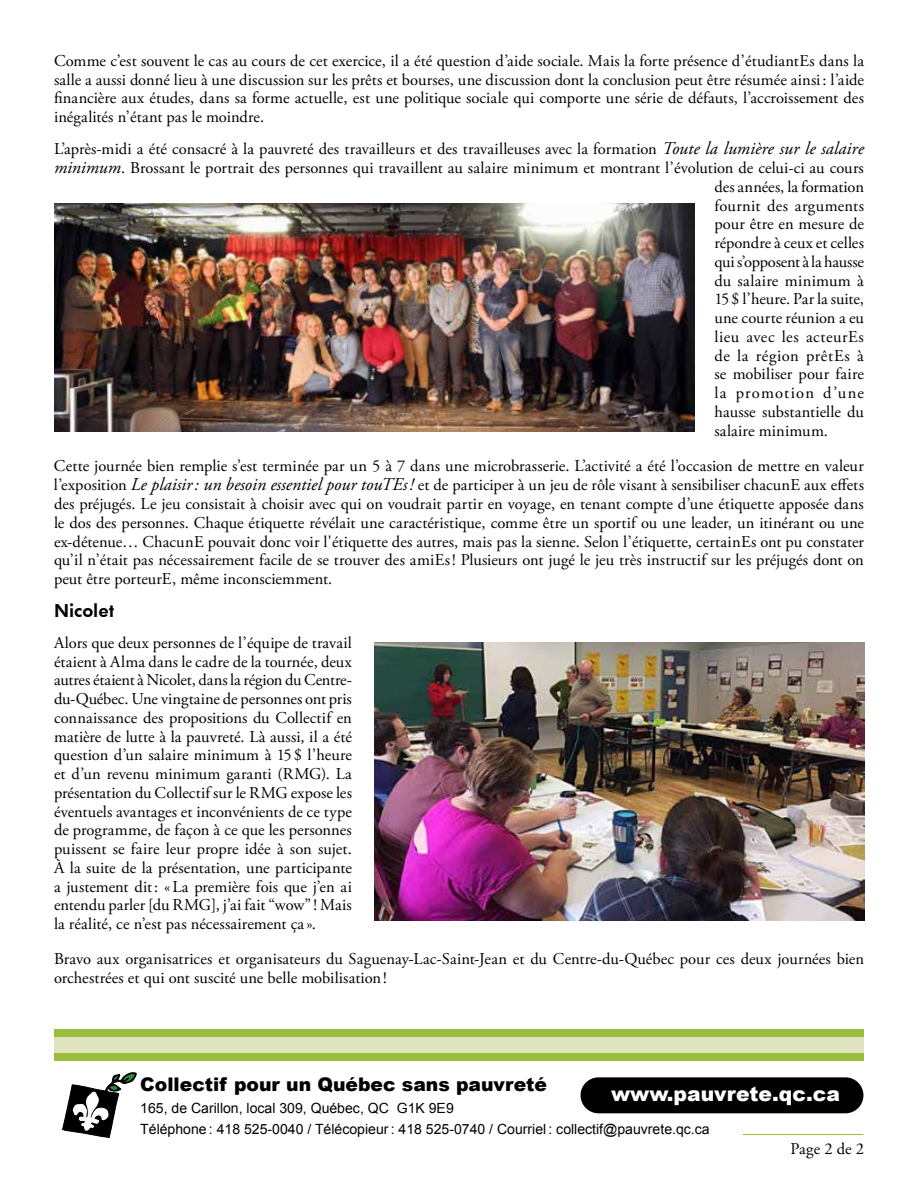
<style>
.page{position:relative;width:918px;height:1188px;background:#fff}
.page>*{position:absolute;margin:0;border:0;box-sizing:border-box;transform-origin:0 0}
.t1{font:900 20.25px "Arial";color:#fff}
.t2{font:900 18.75px "Arial";color:#000}
.t3{font:800 18px "Futura BT";color:#000}
.t4{font:16.5px/18.8px "Adobe Garamond Pro";letter-spacing:.005em;color:#000;text-align:justify}
.t5{font:16.5px "Adobe Garamond Pro";letter-spacing:-.015em;color:#000}
.t6{font:16.5px "Adobe Garamond Pro";letter-spacing:.03em;color:#000}
.t7{font:16.5px "Adobe Garamond Pro";letter-spacing:.035em;color:#000}
.t8{font:16.5px "Adobe Garamond Pro";letter-spacing:.07em;color:#000}
.t9{font:14.1px/21.9px "Arial";color:#000}
.s1{font-style:italic;font-size:18px}
</style>
<div class="page">
<div style="left:581px;top:1077px;width:282px;height:36px;background:#000;border-radius:18px"></div>
<svg style="left:62px;top:1072px;width:75px;height:66px"></svg>
<div style="left:54px;top:1029px;width:810px;height:32px;background:#dee5be"></div>
<div style="left:54px;top:1029px;width:810px;height:8px;background:#9bbc3c"></div>
<div style="left:54px;top:1054px;width:810px;height:7px;background:#9bbc3c"></div>
<hr style="left:743px;top:1134px;width:120px;height:1px;background:#9bbc3c">
<img style="left:54px;top:204px;width:641px;height:227px">
<img style="left:374px;top:642px;width:490px;height:279px">
<p class="t4" style="left:54px;top:52px;width:812px">Comme c’est souvent le cas au cours de cet exercice, il a été question d’aide sociale. Mais la forte présence d’étudiantEs dans la salle a aussi donné lieu à une discussion sur les prêts et bourses, une discussion dont la conclusion peut être résumée ainsi: l’aide financière aux études, dans sa forme actuelle, est une politique sociale qui comporte une série de défauts, l’accroissement des inégalités n’étant pas le moindre.</p>
<p class="t4" style="left:54px;top:140px;width:811px">L’après-midi a été consacré à la pauvreté des travailleurs et des travailleuses avec la formation <span class="s1">Toute la lumière sur le salaire</span></p>
<p class="t4" style="left:54px;top:159px;width:811px"><span class="s1">minimum</span>. Brossant le portrait des personnes qui travaillent au salaire minimum et montrant l’évolution de celui-ci au cours</p>
<p class="t4" style="left:714px;top:178px;width:151px">des années, la formation</p>
<p class="t4" style="left:714px;top:197px;width:151px">fournit des arguments</p>
<p class="t4" style="left:714px;top:215px;width:151px">pour être en mesure de</p>
<p class="t4" style="left:714px;top:234px;width:151px">répondre à ceux et celles</p>
<p class="t5" style="left:714px;top:252px;width:151px">qui s’opposent à la hausse</p>
<p class="t4" style="left:714px;top:272px;width:151px">du salaire minimum à</p>
<p class="t4" style="left:714px;top:290px;width:151px">15$ l’heure. Par la suite,</p>
<p class="t4" style="left:714px;top:309px;width:151px">une courte réunion a eu</p>
<p class="t6" style="left:714px;top:327px;width:151px">lieu avec les acteurEs</p>
<p class="t7" style="left:714px;top:346px;width:151px">de la région prêtEs à</p>
<p class="t4" style="left:714px;top:365px;width:151px">se mobiliser pour faire</p>
<p class="t8" style="left:714px;top:383px;width:151px">la promotion d’une</p>
<p class="t4" style="left:714px;top:403px;width:151px">hausse substantielle du</p>
<p class="t4" style="left:714px;top:422px;width:115px">salaire minimum.</p>
<p class="t4" style="left:54px;top:457px;width:812px">Cette journée bien remplie s’est terminée par un 5 à 7 dans une microbrasserie. L’activité a été l’occasion de mettre en valeur l’exposition <span class="s1">Le plaisir: un besoin essentiel pour touTEs!</span> et de participer à un jeu de rôle visant à sensibiliser chacunE aux effets des préjugés. Le jeu consistait à choisir avec qui on voudrait partir en voyage, en tenant compte d’une étiquette apposée dans le dos des personnes. Chaque étiquette révélait une caractéristique, comme être un sportif ou une leader, un itinérant ou une ex-détenue… ChacunE pouvait donc voir l'étiquette des autres, mais pas la sienne. Selon l’étiquette, certainEs ont pu constater qu’il n’était pas nécessairement facile de se trouver des amiEs! Plusieurs ont jugé le jeu très instructif sur les préjugés dont on peut être porteurE, même inconsciemment.</p>
<p class="t3" style="left:54px;top:600px;width:62px">Nicolet</p>
<p class="t4" style="left:54px;top:634px;width:300px">Alors que deux personnes de l’équipe de travail étaient à Alma dans le cadre de la tournée, deux autres étaient à Nicolet, dans la région du Centre&shy;du-Québec. Une vingtaine de personnes ont pris connaissance des propositions du Collectif en matière de lutte à la pauvreté. Là aussi, il a été question d’un salaire minimum à 15$ l’heure et d’un revenu minimum garanti (RMG). La présentation du Collectif sur le RMG expose les éventuels avantages et inconvénients de ce type de programme, de façon à ce que les personnes puissent se faire leur propre idée à son sujet.<br>À la suite de la présentation, une participante a justement dit: «La première fois que j’en ai entendu parler [du RMG], j’ai fait “wow” ! Mais la réalité, ce n’est pas nécessairement ça ».</p>
<p class="t4" style="left:54px;top:950px;width:812px">Bravo aux organisatrices et organisateurs du Saguenay-Lac-Saint-Jean et du Centre-du-Québec pour ces deux journées bien orchestrées et qui ont suscité une belle mobilisation!</p>
<p class="t2" style="left:140px;top:1074px;width:408px">Collectif pour un Québec sans pauvreté</p>
<p class="t9" style="left:140px;top:1097px;width:571px">165, de Carillon, local 309, Québec, QC G1K 9E9<br>Téléphone : 418 525-0040 / Télécopieur : 418 525-0740 / Courriel : collectif@pauvrete.qc.ca</p>
<p class="t1" style="left:611px;top:1082px;width:230px">www.pauvrete.qc.ca</p>
<p class="t4" style="left:791px;top:1140px;width:75px">Page 2 de 2</p>
</div>
